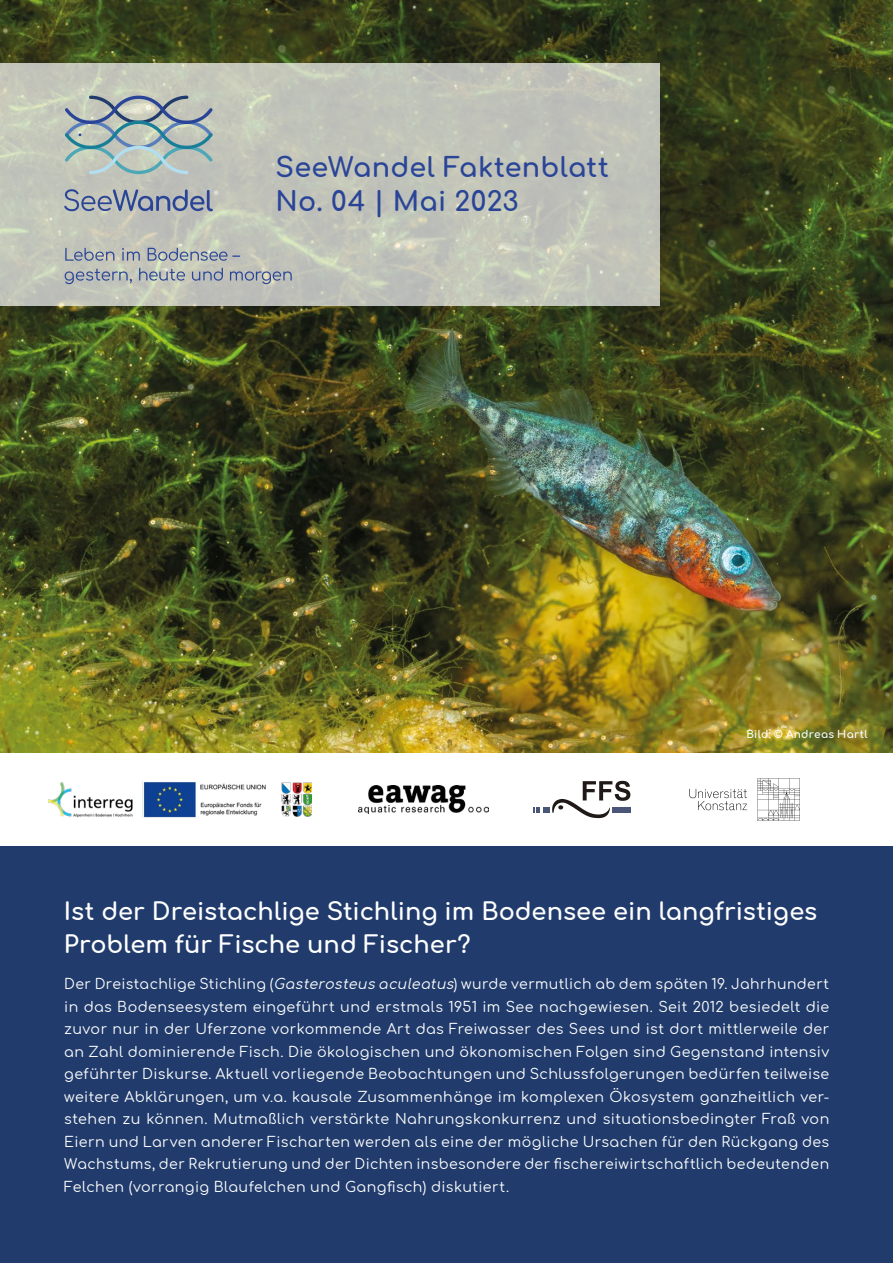
<style>
.page{position:relative;width:893px;height:1263px;background:#fff}
.page>*{position:absolute;margin:0;border:0;box-sizing:border-box;transform-origin:0 0}
.t1{font:700 27px/34.5px "Comfortaa";letter-spacing:.01em;color:#2a4597}
.t2{font:700 24px/33px "Comfortaa";color:#fff}
.t3{font:14.25px/22.5px "Comfortaa";letter-spacing:.03em;color:#fff;text-align:justify}
.t4{font:700 10.5px "Comfortaa";letter-spacing:.03em;color:#fff}
.s1{font-style:italic}
</style>
<div class="page">
<img style="left:0;top:0;width:893px;height:753px">
<svg style="left:0;top:64px;width:660px;height:242px;background:#c2c4b9"></svg>
<div style="left:0;top:846px;width:893px;height:417px;background:#213c6c"></div>
<svg style="left:65px;top:248px;width:49px;height:13px"></svg>
<svg style="left:122px;top:248px;width:18px;height:13px"></svg>
<svg style="left:148px;top:248px;width:92px;height:13px"></svg>
<svg style="left:65px;top:269px;width:67px;height:15px"></svg>
<svg style="left:139px;top:268px;width:46px;height:13px"></svg>
<svg style="left:192px;top:268px;width:31px;height:13px"></svg>
<svg style="left:230px;top:271px;width:62px;height:13px"></svg>
<svg style="left:64px;top:189px;width:149px;height:22px;background:#939cae"></svg>
<svg style="left:65px;top:96px;width:148px;height:78px;background:#a7b7b6"></svg>
<img style="left:49px;top:781px;width:262px;height:37px">
<img style="left:358px;top:785px;width:130px;height:28px">
<svg style="left:533px;top:781px;width:97px;height:37px"></svg>
<svg style="left:689px;top:789px;width:58px;height:21px"></svg>
<svg style="left:757px;top:778px;width:43px;height:43px"></svg>
<h1 class="t1" style="left:276px;top:147px;width:335px">SeeWandel Faktenblatt<br>No. 04 | Mai 2023</h1>
<p class="t4" style="left:746px;top:725px;width:123px">Bild: © Andreas Hartl</p>
<h2 class="t2" style="left:64px;top:892px;width:755px">Ist der Dreistachlige Stichling im Bodensee ein langfristiges<br>Problem für Fische und Fischer?</h2>
<p class="t3" style="left:64px;top:971px;width:767px">Der Dreistachlige Stichling (<span class="s1">Gasterosteus aculeatus</span>) wurde vermutlich ab dem späten 19. Jahrhundert in das Bodenseesystem eingeführt und erstmals 1951 im See nachgewiesen. Seit 2012 besiedelt die zuvor nur in der Uferzone vorkommende Art das Freiwasser des Sees und ist dort mittlerweile der an Zahl dominierende Fisch. Die ökologischen und ökonomischen Folgen sind Gegenstand intensiv geführter Diskurse. Aktuell vorliegende Beobachtungen und Schlussfolgerungen bedürfen teilweise weitere Abklärungen, um v.a. kausale Zusammenhänge im komplexen Ökosystem ganzheitlich ver&shy;stehen zu können. Mutmaßlich verstärkte Nahrungskonkurrenz und situationsbedingter Fraß von Eiern und Larven anderer Fischarten werden als eine der mögliche Ursachen für den Rückgang des Wachstums, der Rekrutierung und der Dichten insbesondere der fischereiwirtschaftlich bedeutenden Felchen (vorrangig Blaufelchen und Gangfisch) diskutiert.</p>
</div>
